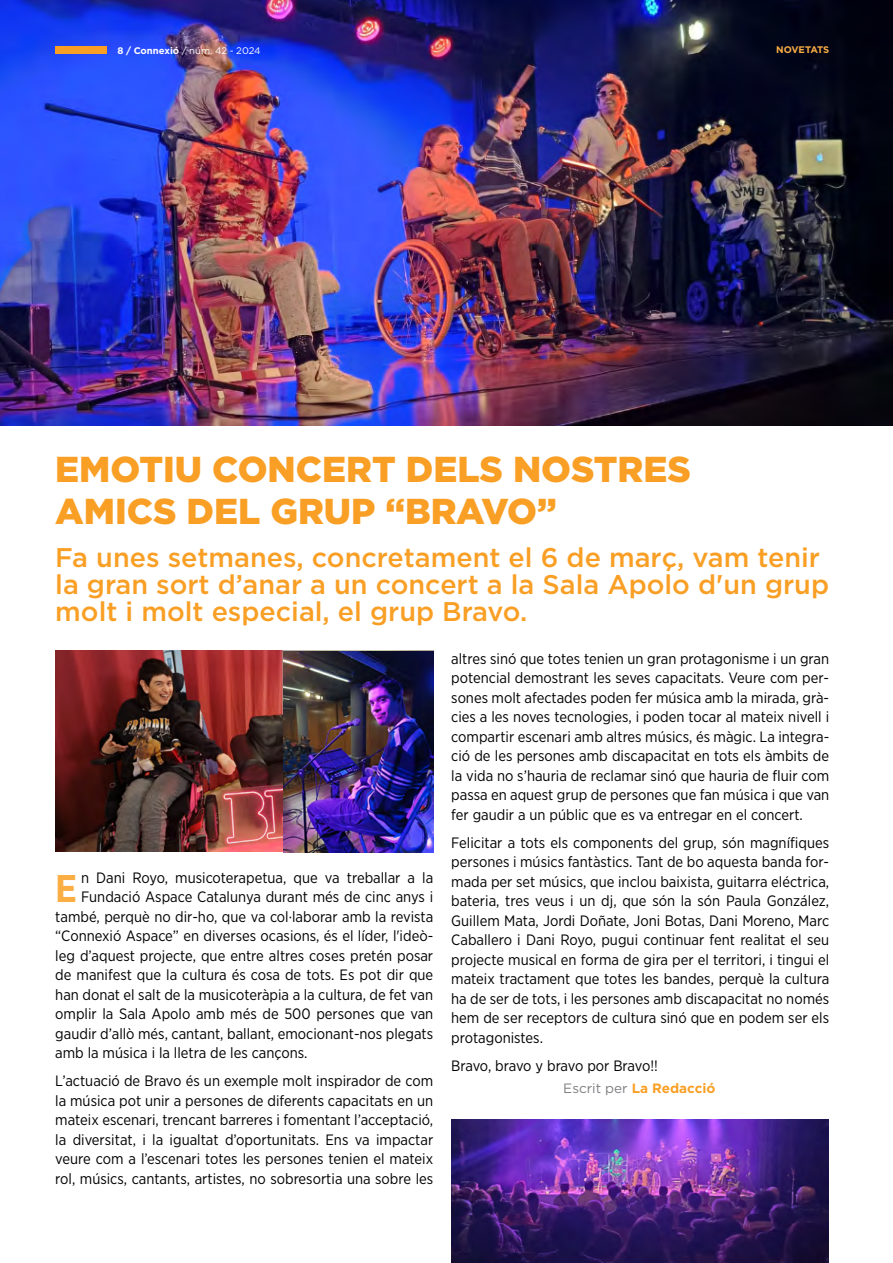
<style>
.page{position:relative;width:893px;height:1263px;background:#fff}
.page>*{position:absolute;margin:0;border:0;box-sizing:border-box;transform-origin:0 0}
.t1{font:700 38.55px "Gotham Narrow";color:#fbae44}
.t2{font:900 36px/41.7px "Gotham";color:#f99f25}
.t3{font:500 27px/27px "Gotham";color:#f99f25}
.t4{font:15px/19.5px "Gotham Narrow";color:#000;text-align:justify}
.t5{font:15px "Gotham Narrow";letter-spacing:-.02em;color:#000}
.t6{font:700 13.5px "Gotham";color:#f99f25}
.t7{font:9.6px "Gotham";color:#fff}
.t8{font:700 9.6px "Gotham";letter-spacing:-.015em;color:#fbae44}
.s1{font-weight:700}
.s2{font-weight:400;color:#7c7e81}
</style>
<div class="page">
<img style="left:0;top:0;width:893px;height:426px">
<img style="left:55px;top:650px;width:378px;height:202px">
<img style="left:284px;top:651px;width:150px;height:201px">
<div style="left:55px;top:46px;width:51px;height:8px;background:#f99f25"></div>
<img style="left:451px;top:1120px;width:377px;height:143px">
<p class="t7" style="left:117px;top:45px;width:145px"><span class="s1">8 / Connexió</span> / núm. 42 - 2024</p>
<p class="t8" style="left:776px;top:44px;width:55px">NOVETATS</p>
<h2 class="t2" style="left:55px;top:447px;width:637px">EMOTIU CONCERT DELS NOSTRES<br>AMICS DEL GRUP “BRAVO”</h2>
<h3 class="t3" style="left:55px;top:543px;width:775px">Fa unes setmanes, concretament el 6 de març, vam tenir la gran sort d’anar a un concert a la Sala Apolo d'un grup molt i molt especial, el grup Bravo.</h3>
<h1 class="t1" style="left:55px;top:864px;width:23px">E</h1>
<p class="t4" style="left:81px;top:867px;width:354px">n Dani Royo, musicoterapetua, que va treballar a la</p>
<p class="t4" style="left:81px;top:887px;width:354px">Fundació Aspace Catalunya durant més de cinc anys i</p>
<p class="t4" style="left:55px;top:906px;width:379px">també, perquè no dir-ho, que va col·laborar amb la revista</p>
<p class="t4" style="left:55px;top:926px;width:379px">“Connexió Aspace” en diverses ocasions, és el líder, l'ideò-</p>
<p class="t4" style="left:55px;top:945px;width:379px">leg d’aquest projecte, que entre altres coses pretén posar</p>
<p class="t4" style="left:55px;top:965px;width:379px">de manifest que la cultura és cosa de tots. Es pot dir que</p>
<p class="t4" style="left:55px;top:984px;width:379px">han donat el salt de la musicoteràpia a la cultura, de fet van</p>
<p class="t4" style="left:55px;top:1004px;width:379px">omplir la Sala Apolo amb més de 500 persones que van</p>
<p class="t4" style="left:55px;top:1023px;width:379px">gaudir d’allò més, cantant, ballant, emocionant-nos plegats</p>
<p class="t4" style="left:55px;top:1043px;width:254px">amb la música i la lletra de les cançons.</p>
<p class="t4" style="left:55px;top:1071px;width:379px">L’actuació de Bravo és un exemple molt inspirador de com la música pot unir a persones de diferents capacitats en un mateix escenari, trencant barreres i fomentant l’acceptació, la diversitat, i la igualtat d’oportunitats. Ens va impactar veure com a l’escenari totes les persones tenien el mateix rol, músics, cantants, artistes, no sobresortia una sobre les</p>
<p class="t4" style="left:451px;top:649px;width:379px">altres sinó que totes tenien un gran protagonisme i un gran potencial demostrant les seves capacitats. Veure com per&shy;sones molt afectades poden fer música amb la mirada, grà&shy;cies a les noves tecnologies, i poden tocar al mateix nivell i compartir escenari amb altres músics, és màgic. La integra&shy;ció de les persones amb discapacitat en tots els àmbits de la vida no s’hauria de reclamar sinó que hauria de fluir com passa en aquest grup de persones que fan música i que van fer gaudir a un públic que es va entregar en el concert.</p>
<p class="t4" style="left:451px;top:833px;width:379px">Felicitar a tots els components del grup, són magnífiques persones i músics fantàstics. Tant de bo aquesta banda for&shy;mada per set músics, que inclou baixista, guitarra eléctrica, bateria, tres veus i un dj, que són la són Paula González, Guillem Mata, Jordi Doñate, Joni Botas, Dani Moreno, Marc Caballero i Dani Royo, pugui continuar fent realitat el seu projecte musical en forma de gira per el territori, i tingui el mateix tractament que totes les bandes, perquè la cultura ha de ser de tots, i les persones amb discapacitat no només hem de ser receptors de cultura sinó que en podem ser els protagonistes.</p>
<p class="t5" style="left:451px;top:1056px;width:208px">Bravo, bravo y bravo por Bravo!!</p>
<p class="t6" style="left:563px;top:1081px;width:154px"><span class="s2">Escrit per</span> La Redacció</p>
</div>
